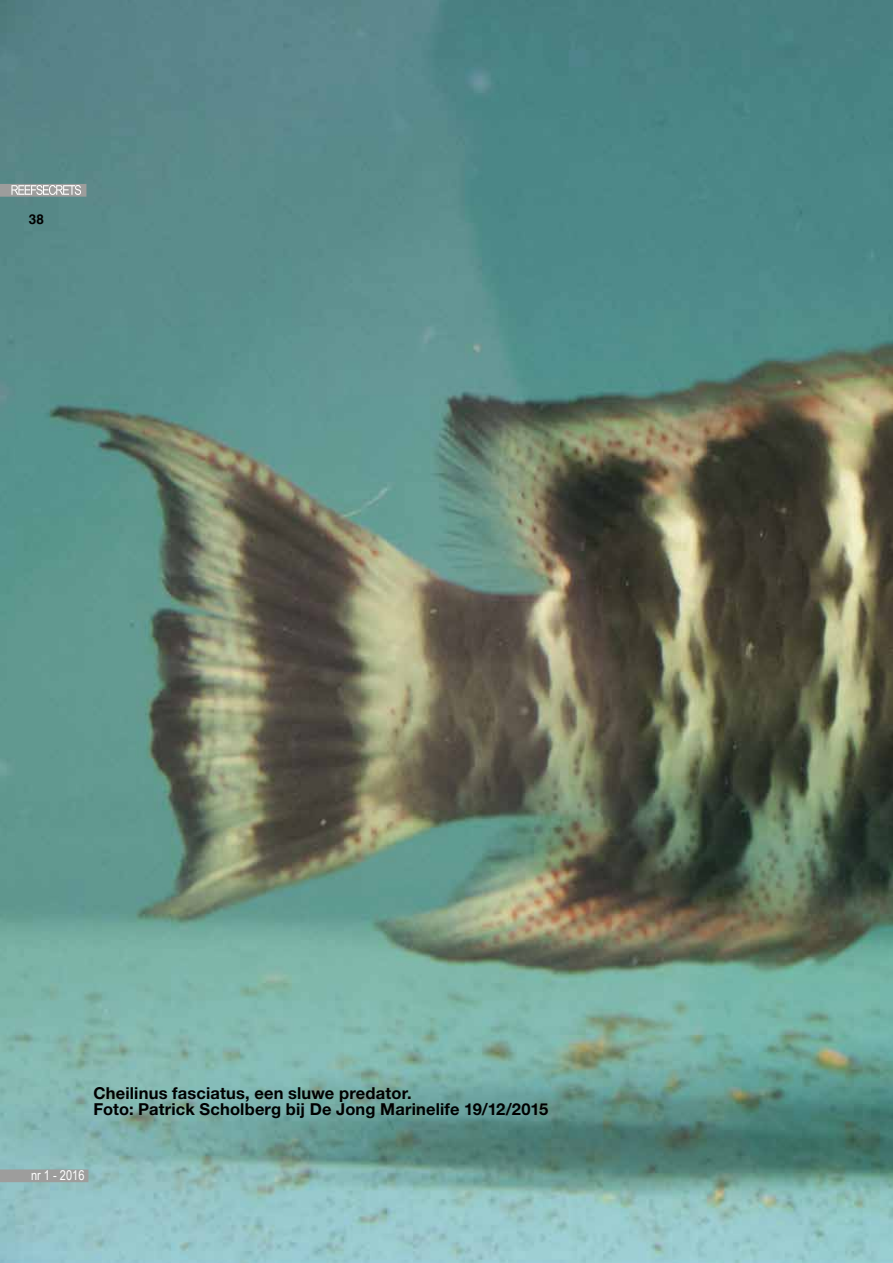
<style>
.page{position:relative;width:893px;height:1263px;background:#fff}
.page>*{position:absolute;margin:0;border:0;box-sizing:border-box;transform-origin:0 0}
.t1{font:700 16.5px/16.5px "Helvetica Neue LT Std";letter-spacing:.01em;color:#000}
.t2{font:13.5px "Arial Narrow";color:#fff}
.t3{font:700 13.5px "Helvetica";color:#000}
</style>
<div class="page">
<img style="left:0;top:0;width:893px;height:1263px">
<div style="left:0;top:184px;width:86px;height:13px;background:#9d9d9c"></div>
<svg style="left:11px;top:185px;width:70px;height:10px"></svg>
<div style="left:0;top:1169px;width:88px;height:13px;background:#9d9d9c"></div>
<p class="t3" style="left:29px;top:211px;width:17px">38</p>
<p class="t1" style="left:94px;top:1084px;width:456px">Cheilinus fasciatus, een sluwe predator.<br>Foto: Patrick Scholberg bij De Jong Marinelife 19/12/2015</p>
<p class="t2" style="left:31px;top:1166px;width:55px">nr 1 - 2016</p>
</div>
